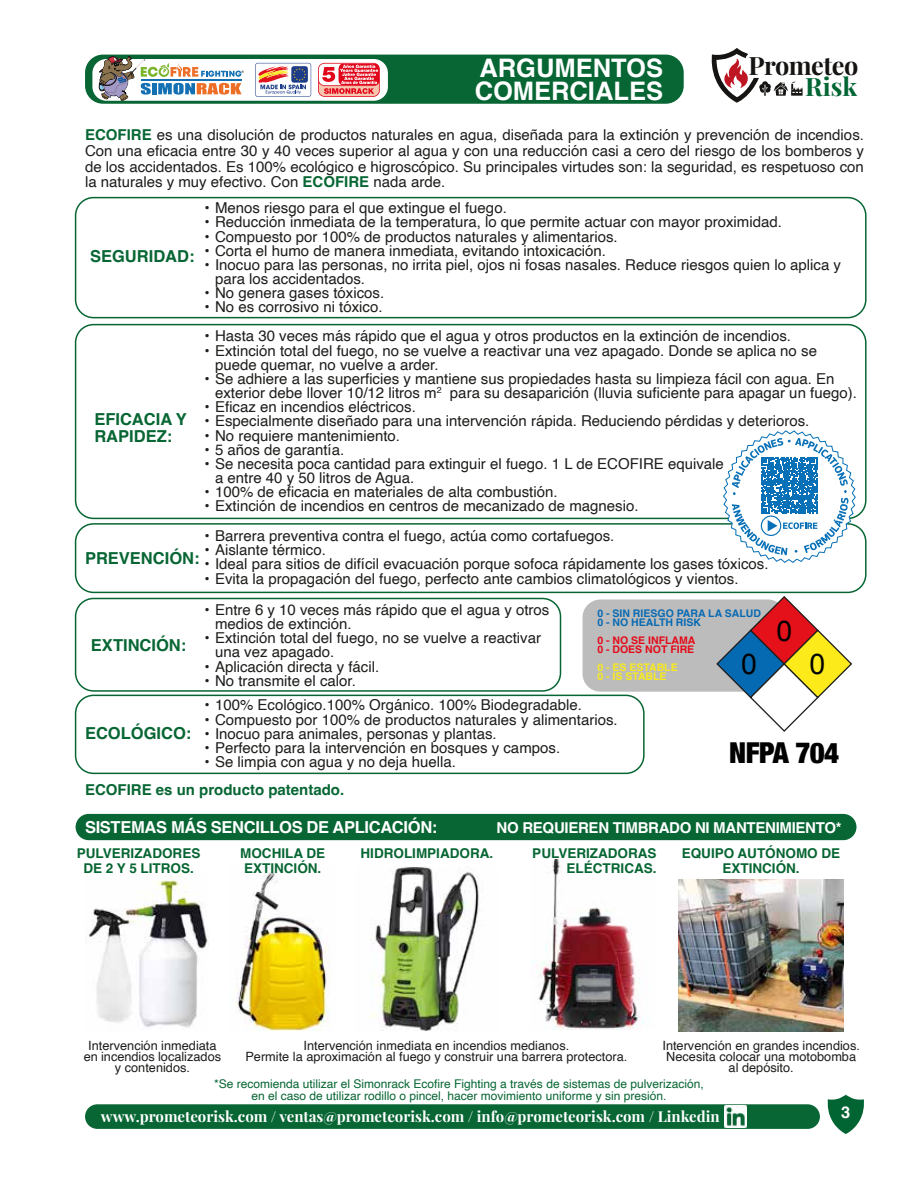
<style>
.page{position:relative;width:918px;height:1188px;background:#fff}
.page>*{position:absolute;margin:0;border:0;box-sizing:border-box;transform-origin:0 0}
.t1{font:900 condensed 28.8px "Helvetica Neue";letter-spacing:-.02em;color:#010101}
.t2{font:28.5px "Arial";color:#010101}
.t3{font:700 25.5px/23.1px "Helvetica";color:#fff}
.t4{font:700 25.35px "Playfair Display";letter-spacing:-.02em;color:#161412}
.t5{font:700 25.2px "Playfair Display";color:#006533}
.t6{font:700 16.5px/17.1px "Helvetica";color:#076633}
.t7{font:700 16.5px "Helvetica";letter-spacing:-.02em;color:#fff}
.t8{font:15px/14.1px "Helvetica";color:#1d1d1b}
.t9{font:700 15px "Playfair Display";color:#fff}
.t10{font:700 15px "Helvetica";letter-spacing:-.02em;color:#fff}
.t11{font:700 15px "Helvetica";color:#076633}
.t12{font:700 13.5px/14.1px "Helvetica";color:#076633;text-align:center}
.t13{font:12.75px/11.1px "Helvetica";color:#1d1d1b;text-align:center}
.t14{font:12px/12.8px "Helvetica";color:#076633;text-align:center}
.t15{font:700 10.5px/9px "Helvetica";color:#086ab3}
.t16{font:700 10.5px/9px "Helvetica";color:#e40a19}
.t17{font:700 10.5px/9px "Helvetica";color:#f8ea1f}
.s1{font-weight:700;color:#076633}
</style>
<div class="page">
<svg style="left:711px;top:48px;width:92px;height:55px"></svg>
<div style="left:85px;top:55px;width:599px;height:49px;background:#076633;border-radius:18px"></div>
<div style="left:85px;top:1104px;width:735px;height:25px;background:#076633;border-radius:12px"></div>
<div style="left:92px;top:59px;width:296px;height:42px;background:#fff;border-radius:14px"></div>
<svg style="left:255px;top:63px;width:56px;height:34px"></svg>
<svg style="left:318px;top:63px;width:62px;height:34px;background:#ee767c"></svg>
<svg style="left:99px;top:56px;width:145px;height:45px"></svg>
<svg style="left:827px;top:1095px;width:37px;height:39px"></svg>
<img style="left:725px;top:1106px;width:21px;height:21px">
<img style="left:532px;top:859px;width:112px;height:171px">
<img style="left:235px;top:867px;width:95px;height:163px">
<div style="left:583px;top:599px;width:203px;height:93px;background:#bcbcbc;border-radius:18px"></div>
<svg style="left:715px;top:596px;width:138px;height:136px"></svg>
<img style="left:88px;top:875px;width:120px;height:153px">
<img style="left:370px;top:867px;width:109px;height:164px">
<img style="left:679px;top:879px;width:165px;height:153px">
<div style="left:75px;top:197px;width:792px;height:121px;border:2px solid #076633;border-radius:18px"></div>
<div style="left:75px;top:324px;width:792px;height:195px;border:2px solid #076633;border-radius:18px"></div>
<div style="left:75px;top:523px;width:792px;height:70px;border:2px solid #076633;border-radius:18px"></div>
<div style="left:75px;top:598px;width:486px;height:94px;border:2px solid #076633;border-radius:18px"></div>
<div style="left:76px;top:814px;width:780px;height:26px;background:#076633;border-radius:13px"></div>
<div style="left:75px;top:695px;width:570px;height:79px;border:2px solid #076633;border-radius:18px"></div>
<svg style="left:722px;top:430px;width:134px;height:133px"></svg>
<h3 class="t3" style="left:475px;top:59px;width:190px">ARGUMENTOS<br>COMERCIALES</h3>
<h3 class="t4" style="left:748px;top:49px;width:111px">Prometeo</h3>
<h3 class="t5" style="left:805px;top:70px;width:53px">Risk</h3>
<p class="t8" style="left:85px;top:127px;width:780px;line-height:15.8px;text-align:justify"><span class="s1">ECOFIRE</span> es una disolución de productos naturales en agua, diseñada para la extinción y prevención de incendios.<br>Con una eficacia entre 30 y 40 veces superior al agua y con una reducción casi a cero del riesgo de los bomberos y de los accidentados. Es 100% ecológico e higroscópico. Su principales virtudes son: la seguridad, es respetuoso con la naturales y muy efectivo. Con <span class="s1">ECOFIRE</span> nada arde.</p>
<p class="t8" style="left:205px;top:201px;width:304px">• Menos riesgo para el que extingue el fuego.</p>
<p class="t8" style="left:205px;top:216px;width:579px">• Reducción inmediata de la temperatura, lo que permite actuar con mayor proximidad.</p>
<p class="t8" style="left:205px;top:230px;width:415px">• Compuesto por 100% de productos naturales y alimentarios.</p>
<p class="t8" style="left:205px;top:244px;width:403px">• Corta el humo de manera inmediata, evitando intoxicación.</p>
<p class="t8" style="left:215px;top:258px;width:628px;text-indent:-10px">• Inocuo para las personas, no irrita piel, ojos ni fosas nasales. Reduce riesgos quien lo aplica y para los accidentados.</p>
<p class="t8" style="left:205px;top:286px;width:181px">• No genera gases tóxicos.</p>
<p class="t8" style="left:205px;top:301px;width:180px">• No es corrosivo ni tóxico.</p>
<p class="t8" style="left:205px;top:330px;width:588px">• Hasta 30 veces más rápido que el agua y otros productos en la extinción de incendios.</p>
<p class="t8" style="left:215px;top:344px;width:603px;text-indent:-10px">• Extinción total del fuego, no se vuelve a reactivar una vez apagado. Donde se aplica no se puede quemar, no vuelve a arder.</p>
<p class="t8" style="left:215px;top:372px;width:643px;text-indent:-10px">• Se adhiere a las superficies y mantiene sus propiedades hasta su limpieza fácil con agua. En exterior debe llover 10/12 litros m<sup>2</sup> para su desaparición (lluvia suficiente para apagar un fuego).</p>
<p class="t8" style="left:205px;top:400px;width:213px">• Eficaz en incendios eléctricos.</p>
<p class="t8" style="left:205px;top:415px;width:606px">• Especialmente diseñado para una intervención rápida. Reduciendo pérdidas y deterioros.</p>
<p class="t8" style="left:205px;top:429px;width:197px">• No requiere mantenimiento.</p>
<p class="t8" style="left:205px;top:443px;width:141px">• 5 años de garantía.</p>
<p class="t8" style="left:215px;top:457px;width:510px;text-indent:-10px">• Se necesita poca cantidad para extinguir el fuego. 1 L de ECOFIRE equivale a entre 40 y 50 litros de Agua.</p>
<p class="t8" style="left:205px;top:485px;width:355px">• 100% de eficacia en materiales de alta combustión.</p>
<p class="t8" style="left:205px;top:499px;width:436px">• Extinción de incendios en centros de mecanizado de magnesio.</p>
<p class="t8" style="left:205px;top:529px;width:411px">• Barrera preventiva contra el fuego, actúa como cortafuegos.</p>
<p class="t8" style="left:205px;top:543px;width:123px">• Aislante térmico.</p>
<p class="t8" style="left:205px;top:558px;width:566px">• Ideal para sitios de difícil evacuación porque sofoca rápidamente los gases tóxicos.</p>
<p class="t8" style="left:205px;top:572px;width:536px">• Evita la propagación del fuego, perfecto ante cambios climatológicos y vientos.</p>
<p class="t8" style="left:215px;top:603px;width:336px;text-indent:-10px">• Entre 6 y 10 veces más rápido que el agua y otros medios de extinción.</p>
<p class="t8" style="left:215px;top:631px;width:327px;text-indent:-10px">• Extinción total del fuego, no se vuelve a reactivar una vez apagado.</p>
<p class="t8" style="left:205px;top:660px;width:176px">• Aplicación directa y fácil.</p>
<p class="t8" style="left:205px;top:674px;width:153px">• No transmite el calor.</p>
<p class="t8" style="left:205px;top:699px;width:379px">• 100% Ecológico.100% Orgánico. 100% Biodegradable.</p>
<p class="t8" style="left:205px;top:713px;width:415px">• Compuesto por 100% de productos naturales y alimentarios.</p>
<p class="t8" style="left:205px;top:727px;width:294px">• Inocuo para animales, personas y plantas.</p>
<p class="t8" style="left:205px;top:741px;width:357px">• Perfecto para la intervención en bosques y campos.</p>
<p class="t8" style="left:205px;top:755px;width:253px">• Se limpia con agua y no deja huella.</p>
<p class="t6" style="left:90px;top:249px;width:106px">SEGURIDAD:</p>
<p class="t6" style="left:94px;top:412px;width:94px">EFICACIA Y<br>RAPIDEZ:</p>
<p class="t6" style="left:85px;top:552px;width:116px">PREVENCIÓN:</p>
<p class="t15" style="left:597px;top:610px;width:165px">0 - SIN RIESGO PARA LA SALUD<br>0 - NO HEALTH RISK</p>
<p class="t16" style="left:597px;top:637px;width:100px">0 - NO SE INFLAMA<br>0 - DOES NOT FIRE</p>
<p class="t17" style="left:597px;top:664px;width:82px">0 - ES ESTABLE<br>0 - IS STABLE</p>
<h2 class="t2" style="left:776px;top:613px;width:17px">0</h2>
<p class="t6" style="left:91px;top:638px;width:97px">EXTINCIÓN:</p>
<h2 class="t2" style="left:741px;top:645px;width:17px">0</h2>
<h2 class="t2" style="left:809px;top:645px;width:17px">0</h2>
<p class="t6" style="left:85px;top:727px;width:108px">ECOLÓGICO:</p>
<h1 class="t1" style="left:729px;top:730px;width:111px">NFPA 704</h1>
<p class="t11" style="left:85px;top:781px;width:261px">ECOFIRE es un producto patentado.</p>
<p class="t7" style="left:85px;top:817px;width:354px">SISTEMAS MÁS SENCILLOS DE APLICACIÓN:</p>
<p class="t10" style="left:497px;top:819px;width:347px">NO REQUIEREN TIMBRADO NI MANTENIMIENTO*</p>
<p class="t12" style="left:77px;top:848px;width:125px">PULVERIZADORES<br>DE 2 Y 5 LITROS.</p>
<p class="t12" style="left:240px;top:848px;width:87px;text-align:left">MOCHILA DE<br>EXTINCIÓN.</p>
<p class="t12" style="left:532px;top:848px;width:126px;text-align:right">PULVERIZADORAS<br>ELÉCTRICAS.</p>
<p class="t12" style="left:682px;top:848px;width:160px">EQUIPO AUTÓNOMO DE<br>EXTINCIÓN.</p>
<p class="t12" style="left:361px;top:848px;width:134px">HIDROLIMPIADORA.</p>
<p class="t13" style="left:84px;top:1040px;width:139px">Intervención inmediata en incendios localizados y contenidos.</p>
<p class="t13" style="left:245px;top:1040px;width:383px">Intervención inmediata en incendios medianos.<br>Permite la aproximación al fuego y construir una barrera protectora.</p>
<p class="t13" style="left:662px;top:1040px;width:199px">Intervención en grandes incendios.<br>Necesita colocar una motobomba al depósito.</p>
<p class="t14" style="left:214px;top:1077px;width:491px">*Se recomienda utilizar el Simonrack Ecofire Fighting a través de sistemas de pulverización, en el caso de utilizar rodillo o pincel, hacer movimiento uniforme y sin presión.</p>
<p class="t9" style="left:101px;top:1107px;width:620px">www.prometeorisk.com / ventas@prometeorisk.com / info@prometeorisk.com / Linkedin</p>
<p class="t7" style="left:841px;top:1102px;width:11px">3</p>
</div>
